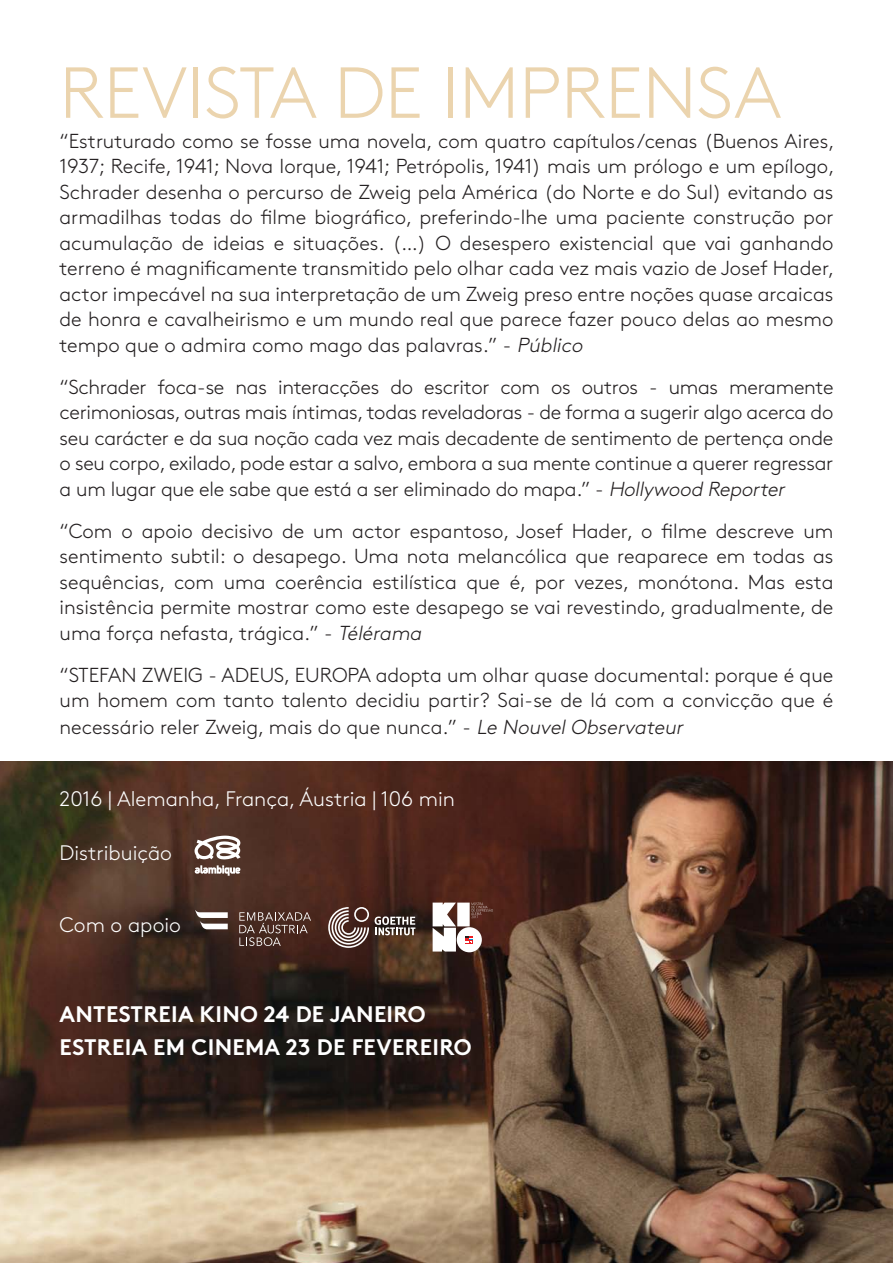
<style>
.page{position:relative;width:893px;height:1263px;background:#fff}
.page>*{position:absolute;margin:0;border:0;box-sizing:border-box;transform-origin:0 0}
.t1{font:300 72px "Brown Std";color:#ebd4ae}
.t2{font:700 22.5px "Brown Std";letter-spacing:.01em;color:#fff}
.t3{font:300 21px "Brown Std";color:#fff}
.t4{font:300 20.25px/25.5px "Brown Std";color:#231f20;text-align:justify}
.s1{font-style:italic}
</style>
<div class="page">
<img style="left:0;top:761px;width:893px;height:502px">
<svg style="left:239px;top:912px;width:72px;height:34px;background:#644a42"></svg>
<svg style="left:195px;top:909px;width:33px;height:20px"></svg>
<svg style="left:328px;top:907px;width:41px;height:41px"></svg>
<svg style="left:375px;top:916px;width:40px;height:19px"></svg>
<svg style="left:433px;top:902px;width:60px;height:50px"></svg>
<svg style="left:194px;top:836px;width:46px;height:40px"></svg>
<p class="t1" style="left:60px;top:52px;width:723px">REVISTA DE IMPRENSA</p>
<p class="t4" style="left:60px;top:128px;width:776px">“Estruturado como se fosse uma novela, com quatro capítulos/cenas (Buenos Aires, 1937; Recife, 1941; Nova Iorque, 1941; Petrópolis, 1941) mais um prólogo e um epílogo, Schrader desenha o percurso de Zweig pela América (do Norte e do Sul) evitando as armadilhas todas do filme biográfico, preferindo-lhe uma paciente construção por acumulação de ideias e situações. (…) O desespero existencial que vai ganhando terreno é magnificamente transmitido pelo olhar cada vez mais vazio de Josef Hader, actor impecável na sua interpretação de um Zweig preso entre noções quase arcaicas de honra e cavalheirismo e um mundo real que parece fazer pouco delas ao mesmo tempo que o admira como mago das palavras.” - <span class="s1">Público</span></p>
<p class="t4" style="left:60px;top:374px;width:775px">“Schrader foca-se nas interacções do escritor com os outros - umas meramente cerimoniosas, outras mais íntimas, todas reveladoras - de forma a sugerir algo acerca do seu carácter e da sua noção cada vez mais decadente de sentimento de pertença onde o seu corpo, exilado, pode estar a salvo, embora a sua mente continue a querer regressar a um lugar que ele sabe que está a ser eliminado do mapa.” - <span class="s1">Hollywood Reporter</span></p>
<p class="t4" style="left:60px;top:518px;width:775px">“Com o apoio decisivo de um actor espantoso, Josef Hader, o filme descreve um sentimento subtil: o desapego. Uma nota melancólica que reaparece em todas as sequências, com uma coerência estilística que é, por vezes, monótona. Mas esta insistência permite mostrar como este desapego se vai revestindo, gradualmente, de uma força nefasta, trágica.” - <span class="s1">Télérama</span></p>
<p class="t4" style="left:60px;top:662px;width:775px;line-height:26.2px">“STEFAN ZWEIG - ADEUS, EUROPA adopta um olhar quase documental: porque é que um homem com tanto talento decidiu partir? Sai-se de lá com a convicção que é necessário reler Zweig, mais do que nunca.” - <span class="s1">Le Nouvel Observateur</span></p>
<p class="t3" style="left:60px;top:787px;width:397px">2016 | Alemanha, França, Áustria | 106 min</p>
<p class="t3" style="left:60px;top:841px;width:114px">Distribuição</p>
<p class="t3" style="left:60px;top:913px;width:123px">Com o apoio</p>
<p class="t2" style="left:60px;top:1001px;width:367px">ANTESTREIA KINO 24 DE JANEIRO</p>
<p class="t2" style="left:60px;top:1034px;width:413px">ESTREIA EM CINEMA 23 DE FEVEREIRO</p>
</div>
